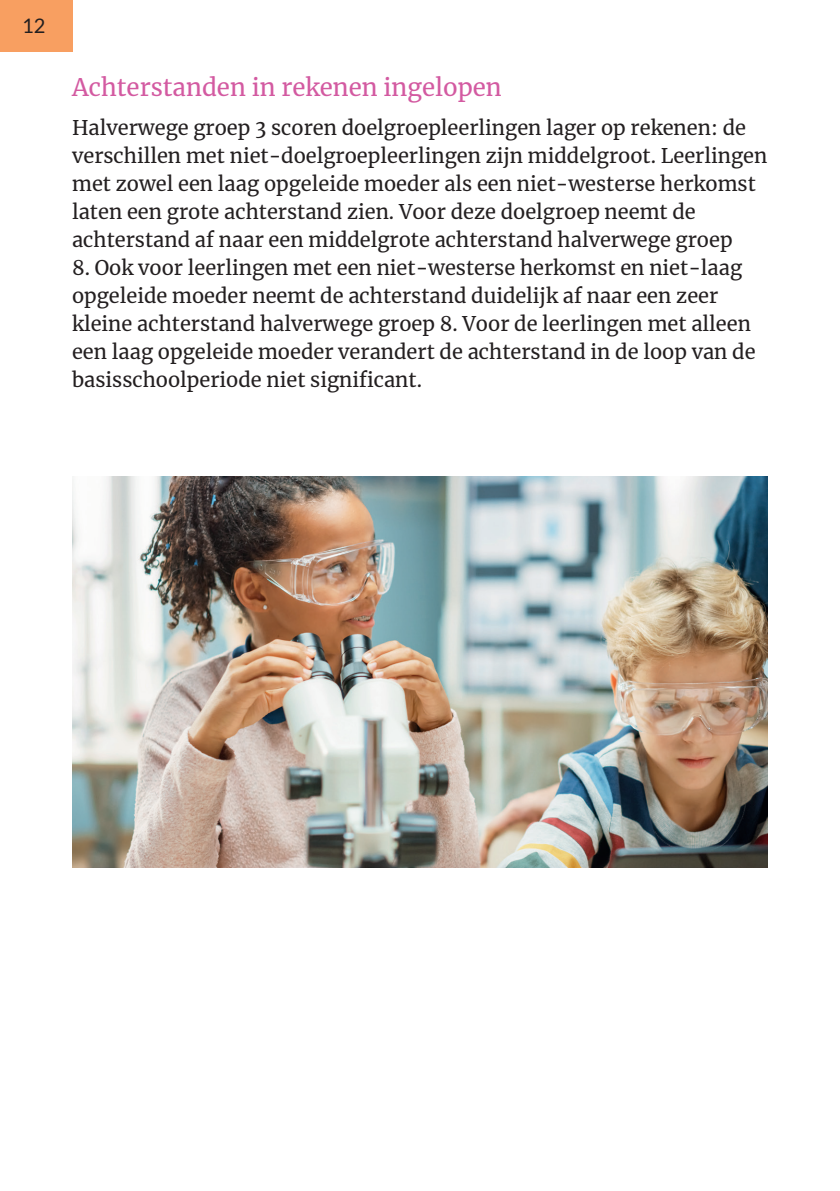
<style>
.page{position:relative;width:840px;height:1191px;background:#fff}
.page>*{position:absolute;margin:0;border:0;box-sizing:border-box;transform-origin:0 0}
.t1{font:24px "Merriweather";color:#d35aa1}
.t2{font:20px/28px "Merriweather";color:#231f20}
.t3{font:20px "Lato";color:#231f20}
</style>
<div class="page">
<img style="left:72px;top:476px;width:695px;height:391px">
<div style="left:0;top:0;width:72px;height:51px;background:#f89f61"></div>
<p class="t3" style="left:22px;top:15px;width:25px">12</p>
<p class="t1" style="left:72px;top:70px;width:431px">Achterstanden in rekenen ingelopen</p>
<p class="t2" style="left:72px;top:113px;width:696px">Halverwege groep 3 scoren doelgroepleerlingen lager op rekenen: de verschillen met niet-doelgroepleerlingen zijn middelgroot. Leerlingen met zowel een laag opgeleide moeder als een niet-westerse herkomst laten een grote achterstand zien. Voor deze doelgroep neemt de achterstand af naar een middelgrote achterstand halverwege groep</p>
<p class="t2" style="left:72px;top:253px;width:684px">8. Ook voor leerlingen met een niet-westerse herkomst en niet-laag opgeleide moeder neemt de achterstand duidelijk af naar een zeer kleine achterstand halverwege groep 8. Voor de leerlingen met alleen een laag opgeleide moeder verandert de achterstand in de loop van de basisschoolperiode niet significant.</p>
</div>
